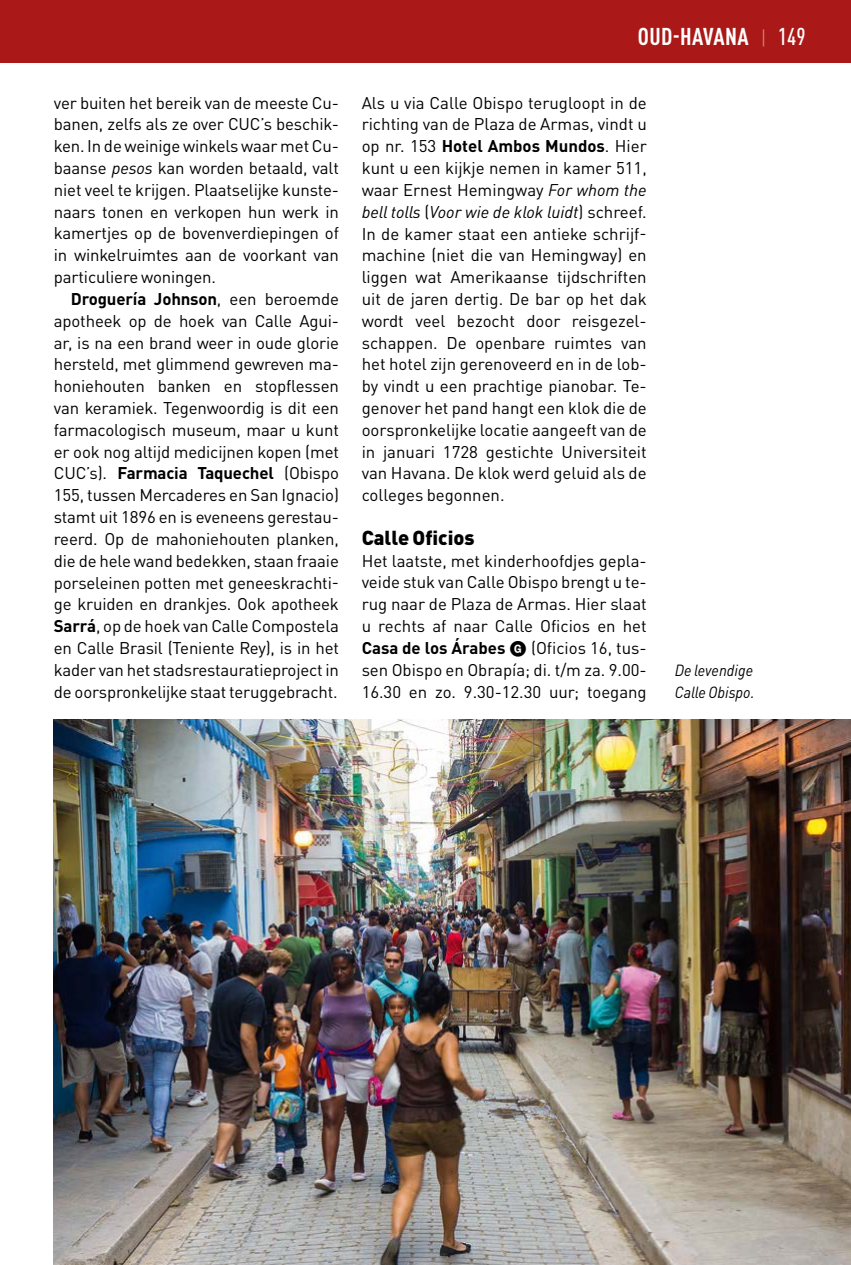
<style>
.page{position:relative;width:851px;height:1265px;background:#fff}
.page>*{position:absolute;margin:0;border:0;box-sizing:border-box;transform-origin:0 0}
.t1{font:700 condensed 24px "DIN Pro";letter-spacing:.02em;color:#fff}
.t2{font:900 20px "DIN Pro";color:#000}
.t3{font:16.8px/21.8px "DIN Pro";letter-spacing:-.01em;color:#000;text-align:justify}
.t4{font:italic 16px/21.8px "DIN Pro";color:#000;scale:.92 1}
.s1{font-style:italic}
.s2{font-weight:700}
.s3{font-weight:400;font-size:20px;color:#d38b74}
.s4{font-weight:500}
.s5{font-family:"Apabet TD"}
</style>
<div class="page">
<div style="left:0;top:0;width:850px;height:62px;background:#aa1917"></div>
<img style="left:54px;top:719px;width:796px;height:545px">
<p class="t3" style="left:54px;top:90px;width:286px">ver buiten het bereik van de meeste Cu&shy;banen, zelfs als ze over CUC’s beschik&shy;ken. In de weinige winkels waar met Cu&shy;baanse <span class="s1">pesos</span> kan worden betaald, valt niet veel te krijgen. Plaatselijke kunste&shy;naars tonen en verkopen hun werk in kamertjes op de bovenverdiepingen of in winkelruimtes aan de voorkant van particuliere woningen.</p>
<p class="t3" style="left:54px;top:286px;width:286px;text-indent:17px"><span class="s2">Droguería Johnson</span>, een beroemde apotheek op de hoek van Calle Agui&shy;ar, is na een brand weer in oude glorie hersteld, met glimmend gewreven ma&shy;honiehouten banken en stopflessen van keramiek. Tegenwoordig is dit een farmacologisch museum, maar u kunt er ook nog altijd medicijnen kopen (met CUC’s). <span class="s2">Farmacia Taquechel</span> (Obispo 155, tussen Mercaderes en San Ignacio) stamt uit 1896 en is eveneens gerestau&shy;reerd. Op de mahoniehouten planken, die de hele wand bedekken, staan fraaie porseleinen potten met geneeskrachti&shy;ge kruiden en drankjes. Ook apotheek <span class="s2">Sarrá</span>, op de hoek van Calle Compostela en Calle Brasil (Teniente Rey), is in het kader van het stadsrestauratieproject in de oorspronkelijke staat teruggebracht.</p>
<h1 class="t1" style="left:618px;top:19px;width:131px">CHAPTER N ME</h1>
<h1 class="t1" style="left:637px;top:19px;width:169px">OUD-HAVANA <span class="s3">|</span> <span class="s4">149</span></h1>
<p class="t3" style="left:361px;top:90px;width:286px">Als u via Calle Obispo terugloopt in de richting van de Plaza de Armas, vindt u op nr. 153 <span class="s2">Hotel Ambos Mundos</span>. Hier kunt u een kijkje nemen in kamer 511, waar Ernest Hemingway <span class="s1">For whom the bell tolls</span> (<span class="s1">Voor wie de klok luidt</span>) schreef.<br>In de kamer staat een antieke schrijf&shy;machine (niet die van Hemingway) en liggen wat Amerikaanse tijdschriften uit de jaren dertig. De bar op het dak wordt veel bezocht door reisgezel&shy;schappen. De openbare ruimtes van het hotel zijn gerenoveerd en in de lob&shy;by vindt u een prachtige pianobar. Te&shy;genover het pand hangt een klok die de oorspronkelijke locatie aangeeft van de in januari 1728 gestichte Universiteit van Havana. De klok werd geluid als de colleges begonnen.</p>
<p class="t2" style="left:361px;top:520px;width:114px">Calle Oficios</p>
<p class="t3" style="left:361px;top:548px;width:286px">Het laatste, met kinderhoofdjes gepla&shy;veide stuk van Calle Obispo brengt u te&shy;rug naar de Plaza de Armas. Hier slaat u rechts af naar Calle Oficios en het <span class="s2">Casa de los Árabes</span> <span class="s5">G</span> (Oficios 16, tus&shy;sen Obispo en Obrapía; di. t/m za. 9.00- 16.30 en zo. 9.30-12.30 uur; toegang</p>
<p class="t4" style="left:674px;top:657px;width:88px">De levendige<br>Calle Obispo.</p>
</div>
